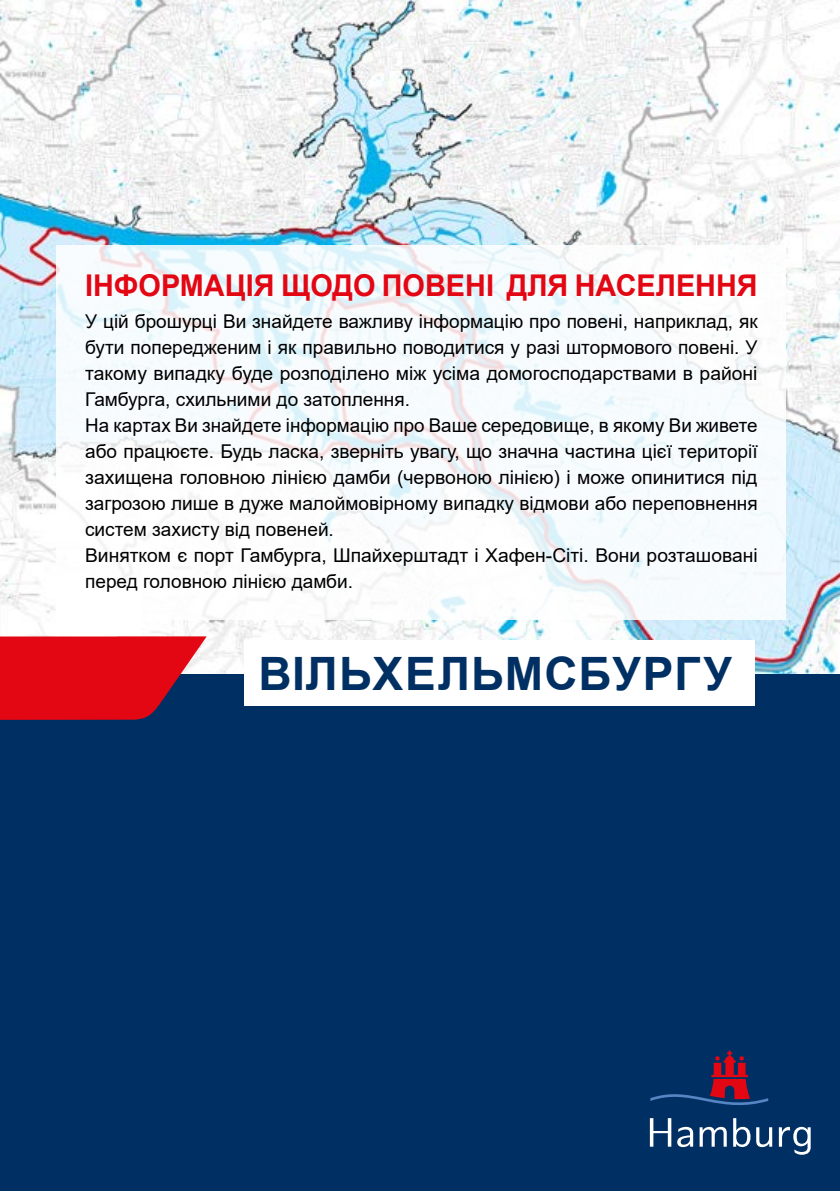
<style>
.page{position:relative;width:840px;height:1191px;background:#fff}
.page>*{position:absolute;margin:0;border:0;box-sizing:border-box;transform-origin:0 0}
.t1{font:700 46px "Arial";letter-spacing:.02em;color:#003063}
.Fließtext_9_5__13{font:700 30px "Arial";color:#e30613;scale:.96 1}
.Fließtext_9_5__13-2{font:19px/26px "Arial";color:#000;text-align:justify}
</style>
<div class="page">
<img style="left:0;top:0;width:839px;height:675px">
<div style="left:0;top:675px;width:839px;height:516px;background:#003063"></div>
<svg style="left:0;top:636px;width:206px;height:84px;background:#ca1223"></svg>
<svg style="left:650px;top:1050px;width:117px;height:55px"></svg>
<svg style="left:649px;top:1118px;width:43px;height:29px"></svg>
<svg style="left:699px;top:1126px;width:27px;height:20px"></svg>
<svg style="left:733px;top:1118px;width:38px;height:29px"></svg>
<svg style="left:778px;top:1126px;width:32px;height:28px"></svg>
<svg style="left:57px;top:246px;width:728px;height:374px"></svg>
<div style="left:244px;top:641px;width:510px;height:65px;background:#fff"></div>
<p class="Fließtext_9_5__13" style="left:85px;top:264px;width:701px">ІНФОРМАЦІЯ ЩОДО ПОВЕНІ ДЛЯ НАСЕЛЕННЯ</p>
<p class="Fließtext_9_5__13-2" style="left:85px;top:308px;width:673px">У цій брошурці Ви знайдете важливу інформацію про повені, наприклад, як бути попередженим і як правильно поводитися у разі штормового повені. У такому випадку буде розподілено між усіма домогосподарствами в районі Гамбурга, схильними до затоплення.</p>
<p class="Fließtext_9_5__13-2" style="left:85px;top:412px;width:673px">На картах Ви знайдете інформацію про Ваше середовище, в якому Ви живете або працюєте. Будь ласка, зверніть увагу, що значна частина цієї території захищена головною лінією дамби (червоною лінією) і може опинитися під загрозою лише в дуже малоймовірному випадку відмови або переповнення систем захисту від повеней.</p>
<p class="Fließtext_9_5__13-2" style="left:85px;top:542px;width:673px">Винятком є порт Гамбурга, Шпайхерштадт і Хафен-Сіті. Вони розташовані перед головною лінією дамби.</p>
<p class="t1" style="left:258px;top:641px;width:475px">ВІЛЬХЕЛЬМСБУРГУ</p>
</div>
